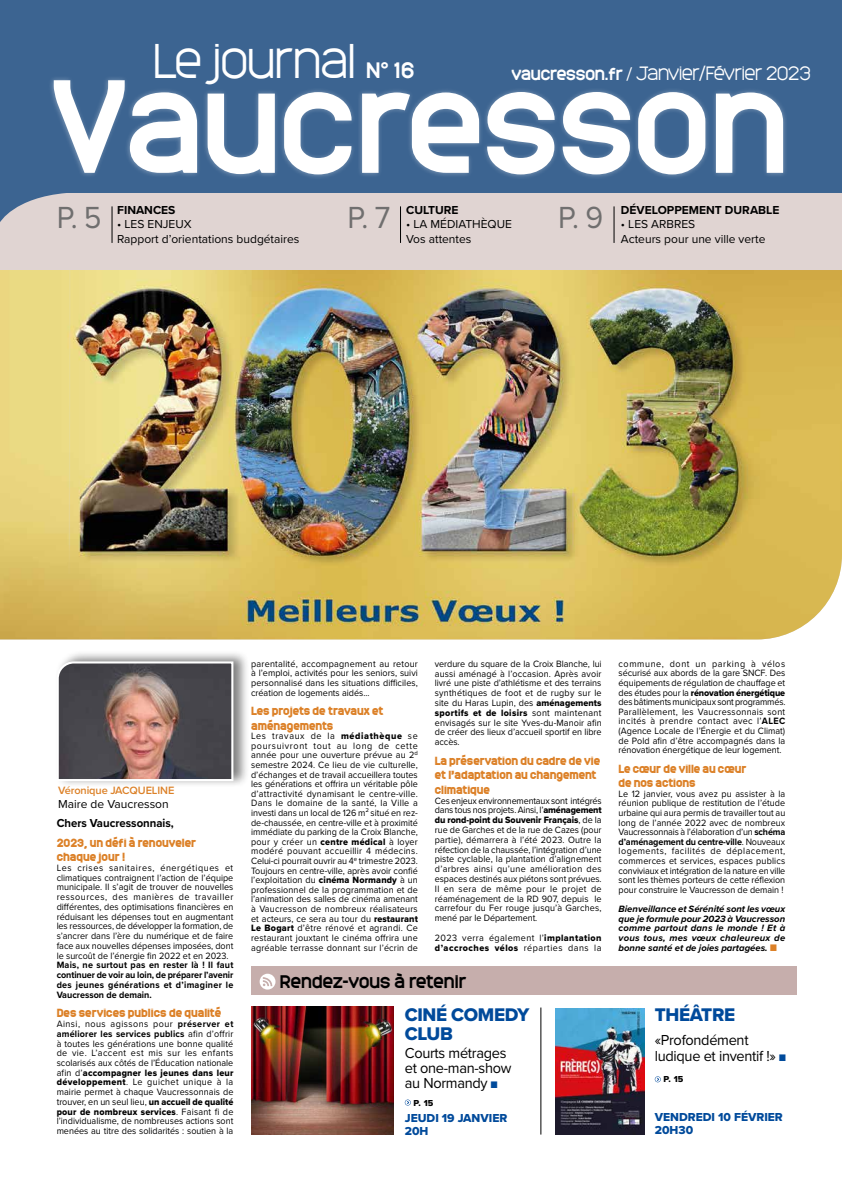
<style>
.page{position:relative;width:842px;height:1191px;background:#fff}
.page>*{position:absolute;margin:0;border:0;box-sizing:border-box;transform-origin:0 0}
.t1{font:700 123.6px "Monark";letter-spacing:.005em;color:#fff}
.t2{font:300 45.4px "Monark";color:#fff}
.t3{font:31.6px "Proxima Nova";color:#706f6f;scale:.95 1}
.t4{font:19px/19px "Proxima Nova Extrabld";letter-spacing:-.02em;color:#004a9b}
.t5{font:300 18px "Monark";letter-spacing:-.01em;color:#fff}
.t6{font:700 17px "Monark";letter-spacing:.005em;color:#000}
.t7{font:15px/15px "Proxima Nova";letter-spacing:-.02em;color:#000}
.t8{font:12px/14.4px "Proxima Nova";color:#000}
.t9{font:12px/13px "Proxima Nova Extrabld";color:#004a9b}
.t10{font:700 12px "Proxima Nova";color:#000}
.t11{font:700 12px "Proxima Nova";color:#000;scale:.95 1}
.t12{font:900 11px/14.1px "Monark";letter-spacing:-.005em;color:#dc8128;scale:.95 1}
.t13{font:600 11px "Proxima Nova";letter-spacing:-.01em;color:#dc8128}
.t14{font:9.5px/9.6px "Proxima Nova";color:#000;text-align:justify;scale:.95 1}
.t15{font:italic 700 9.5px/9.6px "Proxima Nova";color:#000;text-align:justify}
.t16{font:700 9.5px/9.7px "Proxima Nova";letter-spacing:.03em;color:#000;text-align:justify;scale:.95 1}
.t17{font:9.5px "Proxima Nova Extrabld";letter-spacing:.02em;color:#000;scale:.95 1}
.t18{font:9.5px/9.8px "Proxima Nova";letter-spacing:-.02em;color:#000;scale:.95 1}
.t19{font:9.5px "Proxima Nova Extrabld";letter-spacing:-.01em;color:#000;scale:.95 1}
.t20{font:9.5px "Proxima Nova Extrabld";letter-spacing:-.005em;color:#000;scale:.95 1}
.t21{font:9.5px "Proxima Nova";letter-spacing:.045em;color:#000;scale:.95 1}
.t22{font:9.5px "Proxima Nova Extrabld";letter-spacing:.055em;color:#000;scale:.95 1}
.t23{font:9px "Proxima Nova Extrabld";color:#000}
.s1{font-weight:700;font-size:20.8px}
.s2{font-weight:700;font-size:16px}
.s3{font-size:16px}
.s4{font-weight:700}
.s5{font-family:"Proxima Nova"}
.s6{font-family:"Proxima Nova Extrabld"}
.s7{color:#004a9b}
.s8{color:#dc8128}
</style>
<div class="page">
<div style="left:0;top:0;width:842px;height:246px;background:#3c6491"></div>
<div style="left:49px;top:75px;width:739px;height:104px;background:#fff;opacity:.34"></div>
<div style="left:0;top:193px;width:842px;height:77px;background:#e0d4d2"></div>
<hr style="left:400px;top:206px;width:1px;height:37px;background:#000">
<div style="left:55px;top:649px;width:194px;height:138px;background:#000;opacity:.5"></div>
<svg style="left:56px;top:660px;width:178px;height:122px;background:#736565"></svg>
<img style="left:0;top:270px;width:842px;height:369px">
<svg style="left:405px;top:1099px;width:6px;height:6px"></svg>
<img style="left:251px;top:1006px;width:142px;height:128px">
<hr style="left:541px;top:1007px;width:1px;height:127px;background:#000">
<div style="left:251px;top:966px;width:546px;height:28px;background:#c6aeac"></div>
<div style="left:260px;top:973px;width:15px;height:16px;background:#fff;border-radius:50%"></div>
<svg style="left:263px;top:977px;width:9px;height:9px"></svg>
<svg style="left:655px;top:1076px;width:6px;height:6px"></svg>
<img style="left:556px;top:1008px;width:89px;height:126px">
<hr style="left:613px;top:206px;width:1px;height:37px;background:#000">
<hr style="left:112px;top:206px;width:1px;height:37px;background:#000">
<h2 class="t2" style="left:153px;top:30px;width:263px">Le journal <span class="s1">N° 16</span></h2>
<h3 class="t5" style="left:512px;top:61px;width:301px"><span class="s2">vaucresson.fr</span> <span class="s3">/</span> Janvier/Février 2023</h3>
<h1 class="t1" style="left:51px;top:36px;width:738px">Vaucresson</h1>
<h3 class="t3" style="left:57px;top:194px;width:49px">P. 5</h3>
<p class="t10" style="left:406px;top:201px;width:54px">CULTURE</p>
<p class="t10" style="left:117px;top:201px;width:60px">FINANCES</p>
<p class="t8" style="left:117px;top:217px;width:184px">• LES ENJEUX<br>Rapport d’orientations budgétaires</p>
<h3 class="t3" style="left:347px;top:194px;width:46px">P. 7</h3>
<p class="t8" style="left:406px;top:217px;width:107px">• LA MÉDIATHÈQUE<br>Vos attentes</p>
<h3 class="t3" style="left:558px;top:194px;width:49px">P. 9</h3>
<p class="t10" style="left:621px;top:201px;width:160px">DÉVELOPPEMENT DURABLE</p>
<p class="t8" style="left:621px;top:217px;width:146px">• LES ARBRES<br>Acteurs pour une ville verte</p>
<p class="t13" style="left:58px;top:782px;width:118px">Véronique JACQUELINE</p>
<p class="t8" style="left:58px;top:796px;width:112px">Maire de Vaucresson</p>
<p class="t11" style="left:57px;top:814px;width:125px">Chers Vaucressonnais,</p>
<p class="t12" style="left:57px;top:835px;width:148px">2023, un défi à renouveler chaque jour !</p>
<p class="t14" style="left:57px;top:862px;width:188px">Les crises sanitaires, énergétiques et climatiques contraignent l’action de l’équipe municipale. Il s’agit de trouver de nouvelles ressources, des manières de travailler différentes, des optimisations financières en réduisant les dépenses tout en augmentant les ressources, de développer la formation, de s’ancrer dans l’ère du numérique et de faire face aux nouvelles dépenses imposées, dont le surcoût de l’énergie fin 2022 et en 2023.</p>
<p class="t16" style="left:57px;top:960px;width:188px">Mais, ne surtout pas en rester là ! Il faut continuer de voir au loin, de préparer l’avenir des jeunes générations et d’imaginer le Vaucresson de demain.</p>
<p class="t12" style="left:57px;top:1005px;width:175px">Des services publics de qualité</p>
<p class="t14" style="left:57px;top:1018px;width:188px">Ainsi, nous agissons pour <span class="s4">préserver et améliorer les services publics</span> afin d’offrir à toutes les générations une bonne qualité de vie. L’accent est mis sur les enfants scolarisés aux côtés de l’Éducation nationale</p>
<p class="t17" style="left:57px;top:1065px;width:188px"><span class="s5">afin d’</span>accompagner les jeunes dans leur</p>
<p class="t14" style="left:57px;top:1077px;width:188px"><span class="s6">développement</span>. Le guichet unique à la mairie permet à chaque Vaucressonnais de trouver, en un seul lieu, <span class="s6">un accueil de qualité</span></p>
<p class="t17" style="left:57px;top:1104px;width:188px">pour de nombreux services<span class="s5">. Faisant fi de</span></p>
<p class="t14" style="left:57px;top:1116px;width:188px">l’individualisme, de nombreuses actions sont menées au titre des solidarités : soutien à la</p>
<p class="t14" style="left:251px;top:658px;width:177px">parentalité, accompagnement au retour à l’emploi, activités pour les seniors, suivi personnalisé dans les situations difficiles, création de logements aidés...</p>
<p class="t12" style="left:251px;top:703px;width:141px">Les projets de travaux et aménagements</p>
<p class="t14" style="left:251px;top:730px;width:177px">Les travaux de la <span class="s6">médiathèque</span> se poursuivront tout au long de cette année pour une ouverture prévue au 2<sup>d </sup>semestre 2024. Ce lieu de vie culturelle, d’échanges et de travail accueillera toutes les générations et offrira un véritable pôle d’attractivité dynamisant le centre-ville.<br>Dans le domaine de la santé, la Ville a investi dans un local de 126 m² situé en rez&shy;de-chaussée, en centre-ville et à proximité immédiate du parking de la Croix Blanche, pour y créer un <span class="s6">centre médical</span> à loyer modéré pouvant accueillir 4 médecins.<br>Celui-ci pourrait ouvrir au 4<sup>e</sup> trimestre 2023.<br>Toujours en centre-ville, après avoir confié l’exploitation du <span class="s6">cinéma Normandy</span> à un professionnel de la programmation et de l’animation des salles de cinéma amenant à Vaucresson de nombreux réalisateurs et acteurs, ce sera au tour du <span class="s6">restaurant Le Bogart</span> d’être rénové et agrandi. Ce restaurant jouxtant le cinéma offrira une agréable terrasse donnant sur l’écrin de</p>
<p class="t14" style="left:435px;top:658px;width:177px">verdure du square de la Croix Blanche, lui aussi aménagé à l’occasion. Après avoir livré une piste d’athlétisme et des terrains synthétiques de foot et de rugby sur le site du Haras Lupin, des <span class="s6">aménagements</span></p>
<p class="t17" style="left:435px;top:705px;width:177px">sportifs et de loisirs <span class="s5">sont maintenant</span></p>
<p class="t14" style="left:435px;top:717px;width:177px">envisagés sur le site Yves-du-Manoir afin de créer des lieux d’accueil sportif en libre accès.</p>
<p class="t12" style="left:435px;top:753px;width:175px">La préservation du cadre de vie et l’adaptation au changement climatique</p>
<p class="t18" style="left:435px;top:795px;width:177px">Ces enjeux environnementaux sont intégrés dans tous nos projets. Ainsi, l’<span class="s6">aménagement</span></p>
<p class="t20" style="left:435px;top:813px;width:177px">du rond-point du Souvenir Français<span class="s5">, de la</span></p>
<p class="t14" style="left:435px;top:824px;width:177px">rue de Garches et de la rue de Cazes (pour partie), démarrera à l’été 2023. Outre la réfection de la chaussée, l’intégration d’une piste cyclable, la plantation d’alignement d’arbres ainsi qu’une amélioration des espaces destinés aux piétons sont prévues.<br>Il en sera de même pour le projet de réaménagement de la RD 907, depuis le carrefour du Fer rouge jusqu’à Garches, mené par le Département.</p>
<p class="t21" style="left:435px;top:930px;width:177px">2023 verra également l’<span class="s6">implantation</span></p>
<p class="t22" style="left:435px;top:940px;width:177px">d’accroches vélos <span class="s5">réparties dans la</span></p>
<h3 class="t6" style="left:280px;top:969px;width:188px">Rendez-vous à retenir</h3>
<h3 class="t4" style="left:405px;top:1004px;width:126px">CINÉ COMEDY<br>CLUB</h3>
<h3 class="t7" style="left:405px;top:1044px;width:108px">Courts métrages et one-man-show au Normandy <span class="s7">■</span></h3>
<p class="t23" style="left:413px;top:1095px;width:22px">P. 15</p>
<p class="t9" style="left:405px;top:1110px;width:104px">JEUDI 19 JANVIER<br>20H</p>
<p class="t14" style="left:619px;top:658px;width:177px">commune, dont un parking à vélos sécurisé aux abords de la gare SNCF. Des équipements de régulation de chauffage et</p>
<p class="t19" style="left:619px;top:685px;width:177px"><span class="s5">des études pour la</span> rénovation énergétique</p>
<p class="t14" style="left:619px;top:697px;width:177px">des bâtiments municipaux sont programmés.<br>Parallèlement, les Vaucressonnais sont incités à prendre contact avec l’<span class="s4">ALEC </span>(Agence Locale de l’Énergie et du Climat) de Pold afin d’être accompagnés dans la rénovation énergétique de leur logement.</p>
<p class="t12" style="left:619px;top:761px;width:136px">Le cœur de ville au cœur de nos actions</p>
<p class="t14" style="left:619px;top:788px;width:177px">Le 12 janvier, vous avez pu assister à la réunion publique de restitution de l’étude urbaine qui aura permis de travailler tout au long de l’année 2022 avec de nombreux Vaucressonnais à l’élaboration d’un <span class="s4">schéma d’aménagement du centre-ville</span>. Nouveaux logements, facilités de déplacement, commerces et services, espaces publics conviviaux et intégration de la nature en ville sont les thèmes porteurs de cette réflexion pour construire le Vaucresson de demain !</p>
<p class="t15" style="left:619px;top:904px;width:168px">Bienveillance et Sérénité sont les vœux que je formule pour 2023 à Vaucresson comme partout dans le monde ! Et à vous tous, mes vœux chaleureux de bonne santé et de joies partagées. <span class="s8">■</span></p>
<h3 class="t4" style="left:655px;top:1005px;width:82px">THÉÂTRE</h3>
<h3 class="t7" style="left:655px;top:1031px;width:133px;line-height:15.8px">«Profondément ludique et inventif !» <span class="s7">■</span></h3>
<p class="t23" style="left:663px;top:1072px;width:22px">P. 15</p>
<p class="t9" style="left:655px;top:1109px;width:130px;line-height:13.8px">VENDREDI 10 FÉVRIER<br>20H30</p>
</div>
